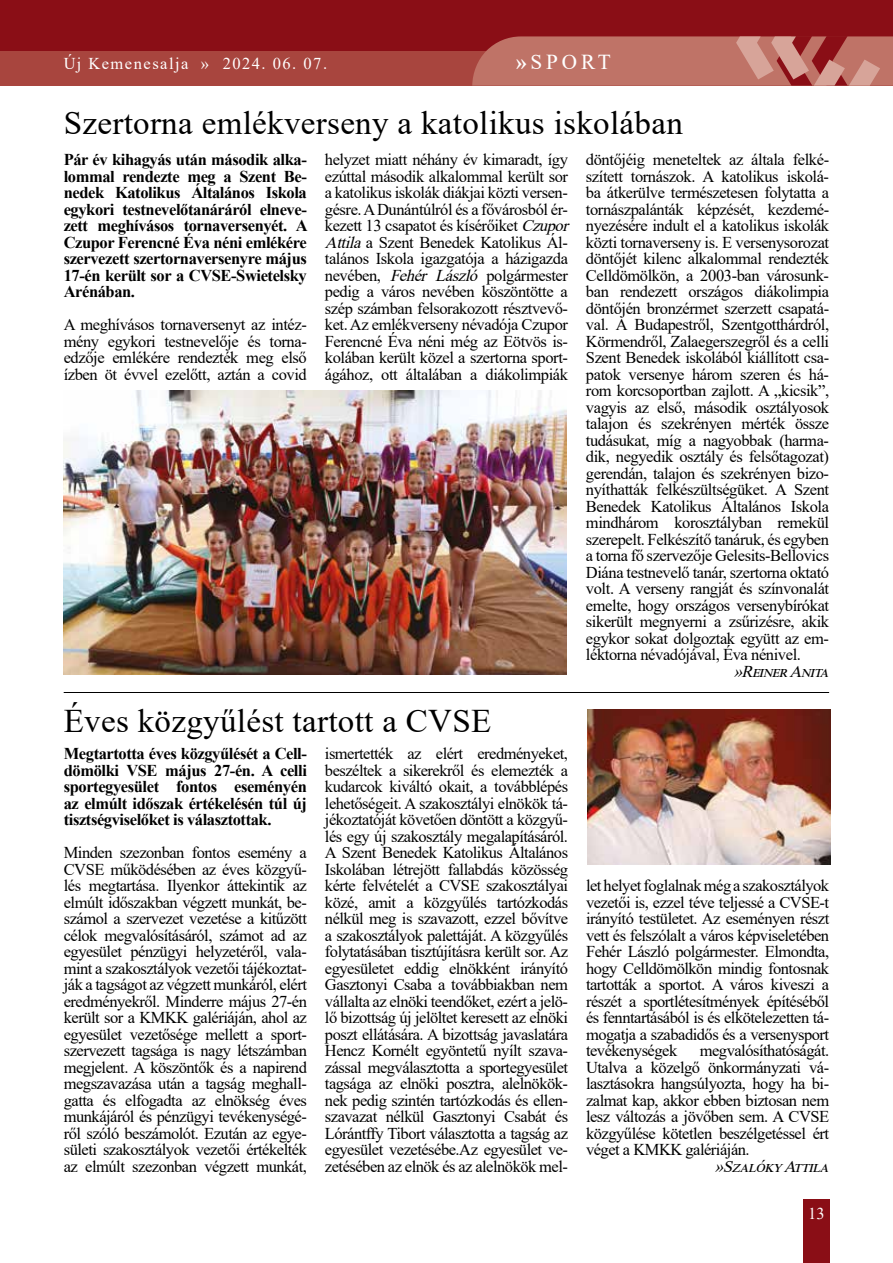
<style>
.page{position:relative;width:893px;height:1263px;background:#fff}
.page>*{position:absolute;margin:0;border:0;box-sizing:border-box;transform-origin:0 0}
.t1{font:33px "Times New Roman";letter-spacing:.01em;color:#000}
.t2{font:21.3px "Times New Roman";letter-spacing:.185em;color:#fff}
.t3{font:16.5px/16.5px "Times New Roman";letter-spacing:-.025em;color:#000;text-align:justify}
.t4{font:700 16.5px/16.5px "Times New Roman";letter-spacing:-.025em;color:#000;text-align:justify}
.t5{font:16.5px "Times New Roman";letter-spacing:.09em;color:#fff}
.t6{font:italic 16.5px "Times New Roman";color:#000}
.s1{font-weight:700}
.s2{font-style:italic}
</style>
<div class="page">
<div style="left:0;top:0;width:893px;height:85px;background:#8a0e16"></div>
<div style="left:0;top:52px;width:893px;height:34px;background:#a8453e"></div>
<div style="left:803px;top:1199px;width:26px;height:64px;background:#8a0e16"></div>
<svg style="left:472px;top:36px;width:421px;height:50px;background:#bd6f65"></svg>
<hr style="left:64px;top:692px;width:765px;height:1px;background:#000">
<img style="left:64px;top:391px;width:502px;height:284px">
<img style="left:587px;top:709px;width:244px;height:156px">
<p class="t5" style="left:64px;top:52px;width:265px">Új Kemenesalja » 2024. 06. 07.</p>
<p class="t2" style="left:516px;top:47px;width:96px"><span class="s1">»</span>SPORT</p>
<h1 class="t1" style="left:64px;top:100px;width:621px">Szertorna emlékverseny a katolikus iskolában</h1>
<p class="t4" style="left:64px;top:151px;width:246px">Pár év kihagyás után második alka&shy;lommal rendezte meg a Szent Be&shy;nedek Katolikus Általános Iskola egykori testnevelőtanáráról elneve&shy;zett meghívásos tornaversenyét. A Czupor Ferencné Éva néni emlékére szervezett szertornaversenyre május 17-én került sor a CVSE-Swietelsky Arénában.</p>
<p class="t3" style="left:64px;top:316px;width:245px">A meghívásos tornaversenyt az intéz&shy;mény egykori testnevelője és torna&shy;edzője emlékére rendezték meg első ízben öt évvel ezelőtt, aztán a covid</p>
<p class="t3" style="left:325px;top:151px;width:250px;text-align:left">helyzet miatt néhány év kimaradt, így ezúttal második alkalommal került sor a katolikus iskolák diákjai közti versen&shy;gésre. A Dunántúlról és a fővárosból ér&shy;kezett 13 csapatot és kísérőiket <span class="s2">Czupor Attila</span>a Szent Benedek Katolikus Ál&shy;talános Iskola igazgatója a házigazda nevében, <span class="s2">Fehér László</span> polgármester pedig a város nevében köszöntötte a szép számban felsorakozott résztvevő&shy;ket. Az emlékverseny névadója Czupor Ferencné Éva néni még az Eötvös is&shy;kolában került közel a szertorna sport&shy;ágához, ott általában a diákolimpiák</p>
<p class="t3" style="left:586px;top:151px;width:245px">döntőjéig meneteltek az általa felké&shy;szített tornászok. A katolikus iskolá&shy;ba átkerülve természetesen folytatta a tornászpalánták képzését, kezdemé&shy;nyezésére indult el a katolikus iskolák közti tornaverseny is. E versenysorozat döntőjét kilenc alkalommal rendezték Celldömölkön, a 2003-ban városunk&shy;ban rendezett országos diákolimpia döntőjén bronzérmet szerzett csapatá&shy;val. A Budapestről, Szentgotthárdról, Körmendről, Zalaegerszegről és a celli Szent Benedek iskolából kiállított csa&shy;patok versenye három szeren és há&shy;rom korcsoportban zajlott. A „kicsik”, vagyis az első, második osztályosok talajon és szekrényen mérték össze tudásukat, míg a nagyobbak (harma&shy;dik, negyedik osztály és felsőtagozat) gerendán, talajon és szekrényen bizo&shy;nyíthatták felkészültségüket. A Szent Benedek Katolikus Általános Iskola mindhárom korosztályban remekül szerepelt. Felkészítő tanáruk, és egyben a torna fő szervezője Gelesits-Bellovics Diána testnevelő tanár, szertorna oktató volt. A verseny rangját és színvonalát emelte, hogy országos versenybírókat sikerült megnyerni a zsűrizésre, akik egykor sokat dolgoztak együtt az em&shy;léktorna névadójával, Éva nénivel.</p>
<p class="t6" style="left:734px;top:659px;width:102px">»ReinerAnita</p>
<h1 class="t1" style="left:64px;top:698px;width:429px">Éves közgyűlést tartott a CVSE</h1>
<p class="t4" style="left:64px;top:745px;width:245px">Megtartotta éves közgyűlését a Cell&shy;dömölki VSE május 27-én. A celli sportegyesület fontos eseményén az elmúlt időszak értékelésén túl új tisztségviselőket is választottak.</p>
<p class="t3" style="left:64px;top:844px;width:245px">Minden szezonban fontos esemény a CVSE működésében az éves közgyű&shy;lés megtartása. Ilyenkor áttekintik az elmúlt időszakban végzett munkát, be&shy;számol a szervezet vezetése a kitűzött célok megvalósításáról, számot ad az egyesület pénzügyi helyzetéről, vala&shy;mint a szakosztályok vezetői tájékoztat&shy;ják a tagságot az végzett munkáról, elért eredményekről. Minderre május 27-én került sor a KMKK galériáján, ahol az egyesület vezetősége mellett a sport&shy;szervezett tagsága is nagy létszámban megjelent. A köszöntők és a napirend megszavazása után a tagság meghall&shy;gatta és elfogadta az elnökség éves munkájáról és pénzügyi tevékenységé&shy;ről szóló beszámolót. Ezután az egye&shy;sületi szakosztályok vezetői értékelték az elmúlt szezonban végzett munkát,</p>
<p class="t3" style="left:325px;top:745px;width:245px">ismertették az elért eredményeket, beszéltek a sikerekről és elemezték a kudarcok kiváltó okait, a továbblépés lehetőségeit. A szakosztályi elnökök tá&shy;jékoztatóját követően döntött a közgyű&shy;lés egy új szakosztály megalapításáról.<br>A Szent Benedek Katolikus Általános Iskolában létrejött fallabdás közösség kérte felvételét a CVSE szakosztályai közé, amit a közgyűlés tartózkodás nélkül meg is szavazott, ezzel bővítve a szakosztályok palettáját. A közgyűlés folytatásában tisztújításra került sor. Az egyesületet eddig elnökként irányító Gasztonyi Csaba a továbbiakban nem vállalta az elnöki teendőket, ezért a jelö&shy;lő bizottság új jelöltet keresett az elnöki poszt ellátására. A bizottság javaslatára Hencz Kornélt egyöntetű nyílt szava&shy;zással megválasztotta a sportegyesület tagsága az elnöki posztra, alelnökök&shy;nek pedig szintén tartózkodás és ellen&shy;szavazat nélkül Gasztonyi Csabát és Lórántffy Tibort választotta a tagság az egyesület vezetésébe.Az egyesület ve&shy;zetésében az elnök és az alelnökök mel-</p>
<p class="t3" style="left:586px;top:877px;width:245px">let helyet foglalnak még a szakosztályok vezetői is, ezzel téve teljessé a CVSE-t irányító testületet. Az eseményen részt vett és felszólalt a város képviseletében Fehér László polgármester. Elmondta, hogy Celldömölkön mindig fontosnak tartották a sportot. A város kiveszi a részét a sportlétesítmények építéséből és fenntartásából is és elkötelezetten tá&shy;mogatja a szabadidős és a versenysport tevékenységek</p>
<p class="t3" style="left:586px;top:1042px;width:245px;text-indent:114px">megvalósíthatóságát.<br>Utalva a közelgő önkormányzati vá&shy;lasztásokra hangsúlyozta, hogy ha bi&shy;zalmat kap, akkor ebben biztosan nem lesz változás a jövőben sem. A CVSE közgyűlése kötetlen beszélgetéssel ért véget a KMKK galériáján.</p>
<p class="t6" style="left:715px;top:1154px;width:121px">»SzalókyAttila</p>
<p class="t5" style="left:808px;top:1202px;width:18px">13</p>
</div>
